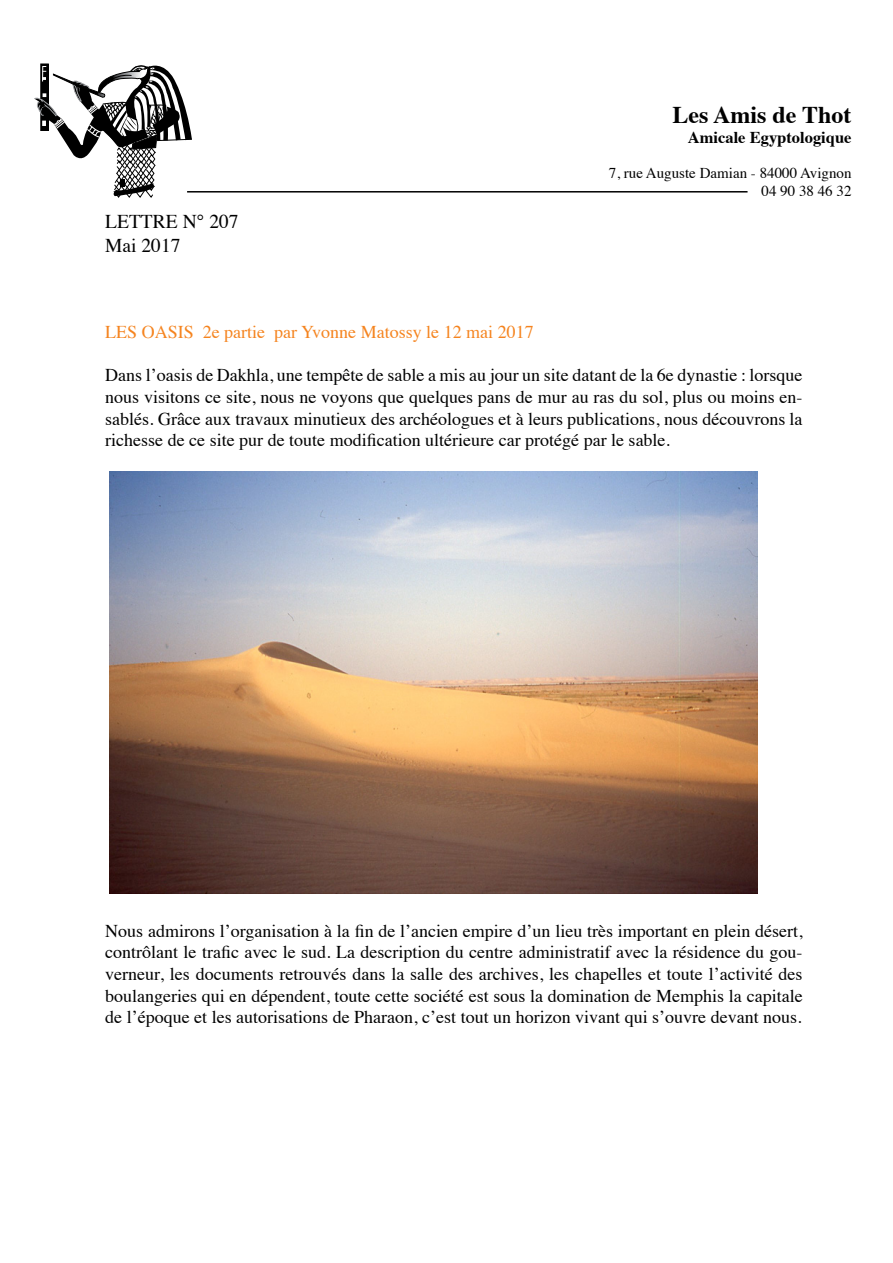
<style>
.page{position:relative;width:893px;height:1263px;background:#fff}
.page>*{position:absolute;margin:0;border:0;box-sizing:border-box;transform-origin:0 0}
.t1{font:700 24px "Times";color:#000}
.t2{font:19.5px/23.4px "Times";color:#000}
.t3{font:18px/21.6px "Times";color:#000;text-align:justify}
.t4{font:18px "Times";color:#f5841f}
.t5{font:700 16.5px "Times";color:#000}
.t6{font:15px/18px "Times";color:#000;text-align:right}
</style>
<div class="page">
<svg style="left:34px;top:63px;width:158px;height:135px"></svg>
<img style="left:110px;top:471px;width:647px;height:423px">
<hr style="left:187px;top:191px;width:560px;height:2px;background:#000">
<p class="t2" style="left:105px;top:208px;width:135px">LETTRE N° 207<br>Mai 2017</p>
<h1 class="t1" style="left:673px;top:92px;width:180px">Les Amis de Thot</h1>
<p class="t5" style="left:688px;top:122px;width:165px">Amicale Egyptologique</p>
<p class="t6" style="left:609px;top:162px;width:244px">7, rue Auguste Damian - 84000 Avignon<br>04 90 38 46 32</p>
<p class="t4" style="left:105px;top:315px;width:430px">LES OASIS 2e partie par Yvonne Matossy le 12 mai 2017</p>
<p class="t3" style="left:105px;top:363px;width:699px">Dans l’oasis de Dakhla, une tempête de sable a mis au jour un site datant de la 6e dynastie : lorsque nous visitons ce site, nous ne voyons que quelques pans de mur au ras du sol, plus ou moins en&shy;sablés. Grâce aux travaux minutieux des archéologues et à leurs publications, nous découvrons la richesse de ce site pur de toute modification ultérieure car protégé par le sable.</p>
<p class="t3" style="left:105px;top:918px;width:699px">Nous admirons l’organisation à la fin de l’ancien empire d’un lieu très important en plein désert, contrôlant le trafic avec le sud. La description du centre administratif avec la résidence du gou&shy;verneur, les documents retrouvés dans la salle des archives, les chapelles et toute l’activité des boulangeries qui en dépendent, toute cette société est sous la domination de Memphis la capitale de l’époque et les autorisations de Pharaon, c’est tout un horizon vivant qui s’ouvre devant nous.</p>
</div>
